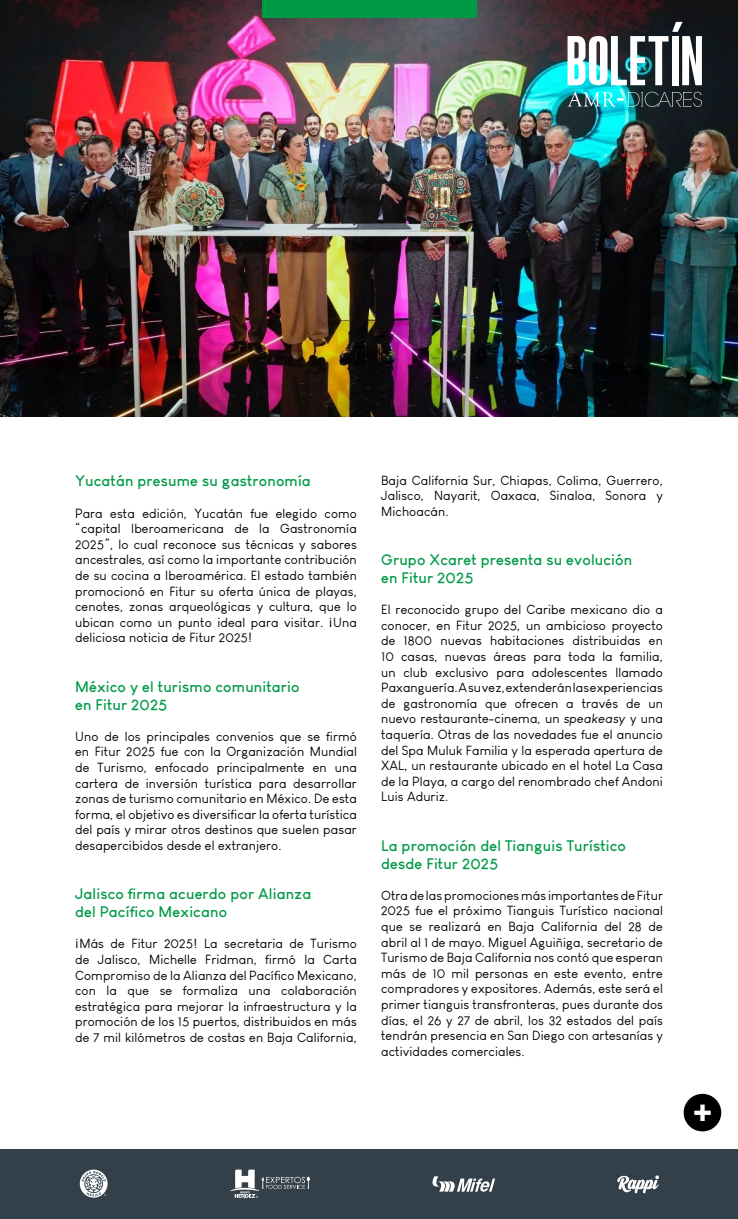
<style>
.page{position:relative;width:738px;height:1219px;background:#fff}
.page>*{position:absolute;margin:0;border:0;box-sizing:border-box;transform-origin:0 0}
.t1{font:55px "Pirrata";color:#fff}
.t2{font:30px "Tobago Poster";color:#fff}
.t3{font:23.1px "Pirrata";color:#fff}
.t4{font:700 15px/18px "Louis George Cafe";letter-spacing:.01em;color:#009a47}
.t5{font:13px/15.6px "Louis George Cafe";letter-spacing:.01em;color:#000;text-align:justify}
.s1{font-style:italic}
</style>
<div class="page">
<img style="left:0;top:0;width:737px;height:416px">
<div style="left:0;top:1149px;width:737px;height:70px;background:#33404a"></div>
<svg style="left:80px;top:1170px;width:27px;height:28px"></svg>
<svg style="left:617px;top:1175px;width:41px;height:18px"></svg>
<svg style="left:230px;top:1170px;width:79px;height:28px"></svg>
<svg style="left:432px;top:1176px;width:62px;height:16px"></svg>
<div style="left:261px;top:0;width:215px;height:17px;background:#009a47"></div>
<div style="left:683px;top:1094px;width:37px;height:37px;background:#000;border-radius:50%"></div>
<svg style="left:567px;top:92px;width:48px;height:15px"></svg>
<svg style="left:627px;top:92px;width:74px;height:15px"></svg>
<hr style="left:737px;top:1149px;width:1px;height:70px;background:#33404a">
<svg style="left:671px;top:22px;width:11px;height:10px"></svg>
<h1 class="t1" style="left:565px;top:32px;width:139px">BOLETIN</h1>
<h3 class="t3" style="left:616px;top:86px;width:10px">-</h3>
<p class="t4" style="left:75px;top:472px;width:237px">Yucatán presume su gastronomía</p>
<p class="t5" style="left:75px;top:505px;width:283px">Para esta edición, Yucatán fue elegido como “capital Iberoamericana de la Gastronomía 2025”, lo cual reconoce sus técnicas y sabores ancestrales, así como la importante contribución de su cocina a Iberoamérica. El estado también promocionó en Fitur su oferta única de playas, cenotes, zonas arqueológicas y cultura, que lo ubican como un punto ideal para visitar. ¡Una deliciosa noticia de Fitur 2025!</p>
<p class="t4" style="left:75px;top:677px;width:226px">México y el turismo comunitario en Fitur 2025</p>
<p class="t5" style="left:75px;top:728px;width:283px">Uno de los principales convenios que se firmó en Fitur 2025 fue con la Organización Mundial de Turismo, enfocado principalmente en una cartera de inversión turística para desarrollar zonas de turismo comunitario en México. De esta forma, el objetivo es diversificar la oferta turística del país y mirar otros destinos que suelen pasar desapercibidos desde el extranjero.</p>
<p class="t4" style="left:75px;top:885px;width:237px">Jalisco firma acuerdo por Alianza del Pacífico Mexicano</p>
<p class="t5" style="left:75px;top:936px;width:283px">¡Más de Fitur 2025! La secretaria de Turismo de Jalisco, Michelle Fridman, firmó la Carta Compromiso de la Alianza del Pacífico Mexicano, con la que se formaliza una colaboración estratégica para mejorar la infraestructura y la promoción de los 15 puertos, distribuidos en más de 7 mil kilómetros de costas en Baja California,</p>
<p class="t5" style="left:381px;top:472px;width:283px">Baja California Sur, Chiapas, Colima, Guerrero, Jalisco, Nayarit, Oaxaca, Sinaloa, Sonora y Michoacán.</p>
<p class="t4" style="left:381px;top:550px;width:252px">Grupo Xcaret presenta su evolución en Fitur 2025</p>
<p class="t5" style="left:381px;top:602px;width:283px">El reconocido grupo del Caribe mexicano dio a conocer, en Fitur 2025, un ambicioso proyecto de 1800 nuevas habitaciones distribuidas en 10 casas, nuevas áreas para toda la familia, un club exclusivo para adolescentes llamado Paxanguería. A su vez, extenderán las experiencias de gastronomía que ofrecen a través de un nuevo restaurante-cinema, un <span class="s1">speakeasy</span> y una taquería. Otras de las novedades fue el anuncio del Spa Muluk Familia y la esperada apertura de XAL, un restaurante ubicado en el hotel La Casa de la Playa, a cargo del renombrado chef Andoni Luis Aduriz.</p>
<p class="t4" style="left:381px;top:836px;width:246px">La promoción del Tianguis Turístico desde Fitur 2025</p>
<p class="t5" style="left:381px;top:887px;width:283px">Otra de las promociones más importantes de Fitur 2025 fue el próximo Tianguis Turístico nacional que se realizará en Baja California del 28 de abril al 1 de mayo. Miguel Aguiñiga, secretario de Turismo de Baja California nos contó que esperan más de 10 mil personas en este evento, entre compradores y expositores. Además, este será el primer tianguis transfronteras, pues durante dos días, el 26 y 27 de abril, los 32 estados del país tendrán presencia en San Diego con artesanías y actividades comerciales.</p>
<h2 class="t2" style="left:691px;top:1092px;width:21px">+</h2>
</div>
